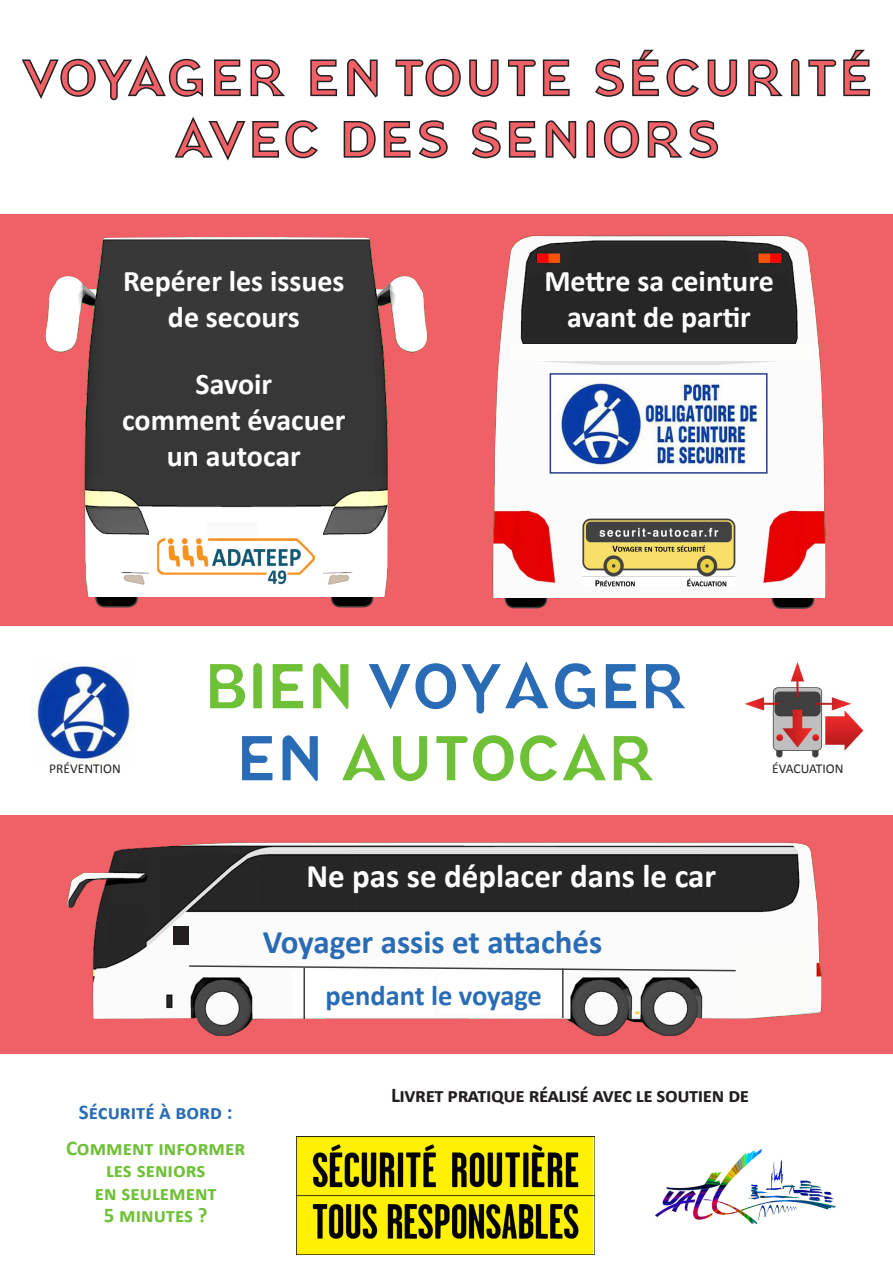
<style>
.page{position:relative;width:893px;height:1263px;background:#fff}
.page>*{position:absolute;margin:0;border:0;box-sizing:border-box;transform-origin:0 0}
.t1{font:500 63px/72px "Blindfish";color:#6ec037;text-align:center}
.t2{font:300 48px/61.5px "Blindfish";letter-spacing:.05em;color:#f06067;text-align:center;scale:1.1 1}
.t3{font:700 33px "Calibri";color:#fff}
.t4{font:700 33px "Calibri";letter-spacing:-.015em;color:#296cb5}
.t5{font:700 30px/36px "Calibri";color:#fff;text-align:center}
.t6{font:700 28.5px "Calibri";color:#296cb5}
.t7{font:700 21px/22.5px "Calibri";color:#6ec037;text-align:center}
.t8{font:700 21px "Calibri";letter-spacing:-.02em;color:#231f20}
.t9{font:700 21px "Calibri";color:#296cb5}
.t10{font:13.5px "Calibri";color:#231f20}
.s1{color:#296cb5}
</style>
<div class="page">
<img style="left:296px;top:1136px;width:298px;height:118px">
<div style="left:0;top:214px;width:893px;height:411px;background:#f06067"></div>
<div style="left:505px;top:586px;width:41px;height:21px;background:#000;border-radius:9px"></div>
<div style="left:505px;top:586px;width:42px;height:22px;border:2px solid #3e3e3f;border-radius:9px"></div>
<div style="left:772px;top:587px;width:42px;height:21px;background:#000;border-radius:9px"></div>
<div style="left:772px;top:586px;width:42px;height:23px;border:2px solid #3e3e3f;border-radius:9px"></div>
<div style="left:96px;top:586px;width:41px;height:21px;background:#000;border-radius:9px"></div>
<div style="left:95px;top:585px;width:43px;height:22px;border:2px solid #3e3e3f;border-radius:9px"></div>
<div style="left:332px;top:586px;width:41px;height:21px;background:#000;border-radius:9px"></div>
<div style="left:331px;top:585px;width:42px;height:22px;border:2px solid #3e3e3f;border-radius:9px"></div>
<img style="left:492px;top:235px;width:334px;height:362px">
<svg style="left:21px;top:55px;width:182px;height:46px"></svg>
<svg style="left:214px;top:59px;width:27px;height:38px"></svg>
<svg style="left:250px;top:59px;width:35px;height:38px"></svg>
<svg style="left:310px;top:59px;width:28px;height:38px"></svg>
<svg style="left:347px;top:58px;width:31px;height:40px"></svg>
<svg style="left:395px;top:58px;width:66px;height:39px"></svg>
<svg style="left:469px;top:59px;width:30px;height:38px"></svg>
<svg style="left:508px;top:59px;width:62px;height:38px"></svg>
<svg style="left:595px;top:58px;width:29px;height:39px"></svg>
<svg style="left:632px;top:49px;width:106px;height:48px"></svg>
<svg style="left:748px;top:58px;width:52px;height:39px"></svg>
<svg style="left:808px;top:49px;width:62px;height:48px"></svg>
<svg style="left:174px;top:116px;width:144px;height:45px"></svg>
<svg style="left:343px;top:120px;width:105px;height:39px"></svg>
<svg style="left:471px;top:120px;width:65px;height:39px"></svg>
<svg style="left:545px;top:120px;width:32px;height:39px"></svg>
<svg style="left:586px;top:120px;width:9px;height:38px"></svg>
<svg style="left:603px;top:120px;width:116px;height:39px"></svg>
<div style="left:0;top:816px;width:893px;height:238px;background:#f06067"></div>
<img style="left:67px;top:842px;width:755px;height:195px">
<div style="left:510px;top:344px;width:301px;height:16px;background:#fdfefb"></div>
<img style="left:45px;top:237px;width:383px;height:359px">
<div style="left:174px;top:926px;width:15px;height:18px;background:#231f20"></div>
<img style="left:149px;top:532px;width:173px;height:57px">
<div style="left:206px;top:522px;width:53px;height:15px;background:#fbfbfb"></div>
<div style="left:550px;top:374px;width:217px;height:99px;background:#fff"></div>
<img style="left:555px;top:379px;width:208px;height:89px">
<div style="left:550px;top:373px;width:217px;height:101px;border:2px solid #253f8e"></div>
<div style="left:293px;top:971px;width:142px;height:44px;background:#fff"></div>
<div style="left:439px;top:971px;width:123px;height:43px;background:#fff"></div>
<svg style="left:188px;top:964px;width:549px;height:8px;background:#d7d7d8"></svg>
<hr style="left:562px;top:968px;width:2px;height:50px;background:#3e3e3f">
<hr style="left:303px;top:967px;width:2px;height:52px;background:#3e3e3f">
<div style="left:737px;top:942px;width:71px;height:71px;background:#fbfbfa"></div>
<img style="left:745px;top:662px;width:119px;height:96px">
<img style="left:32px;top:662px;width:101px;height:102px">
<img style="left:582px;top:518px;width:153px;height:68px">
<img style="left:655px;top:1149px;width:181px;height:75px">
<h2 class="t2" style="left:21px;top:46px;width:776px">VOYAGER EN TOUTE SÉCURITÉ<br>AVEC DES SENIORS</h2>
<p class="t5" style="left:123px;top:263px;width:223px">Repérer les issues de secours</p>
<p class="t5" style="left:122px;top:366px;width:225px">Savoir<br>comment évacuer un autocar</p>
<p class="t5" style="left:544px;top:263px;width:231px">Mettre sa ceinture avant de partir</p>
<h1 class="t1" style="left:204px;top:649px;width:486px">BIEN <span class="s1">VOYAGER<br>EN</span> AUTOCAR</h1>
<p class="t10" style="left:49px;top:760px;width:73px">PRÉVENTION</p>
<p class="t10" style="left:772px;top:760px;width:73px">ÉVACUATION</p>
<p class="t3" style="left:306px;top:855px;width:411px">Ne pas se déplacer dans le car</p>
<p class="t4" style="left:263px;top:921px;width:341px">Voyager assis et attachés</p>
<p class="t9" style="left:79px;top:1098px;width:155px">Sécurité à bord :</p>
<p class="t7" style="left:66px;top:1137px;width:181px">Comment informer les seniors<br>en seulement<br>5 minutes ?</p>
<p class="t6" style="left:325px;top:977px;width:218px">pendant le voyage</p>
<p class="t8" style="left:391px;top:1081px;width:360px">Livret pratique réalisé avec le soutien de</p>
</div>
